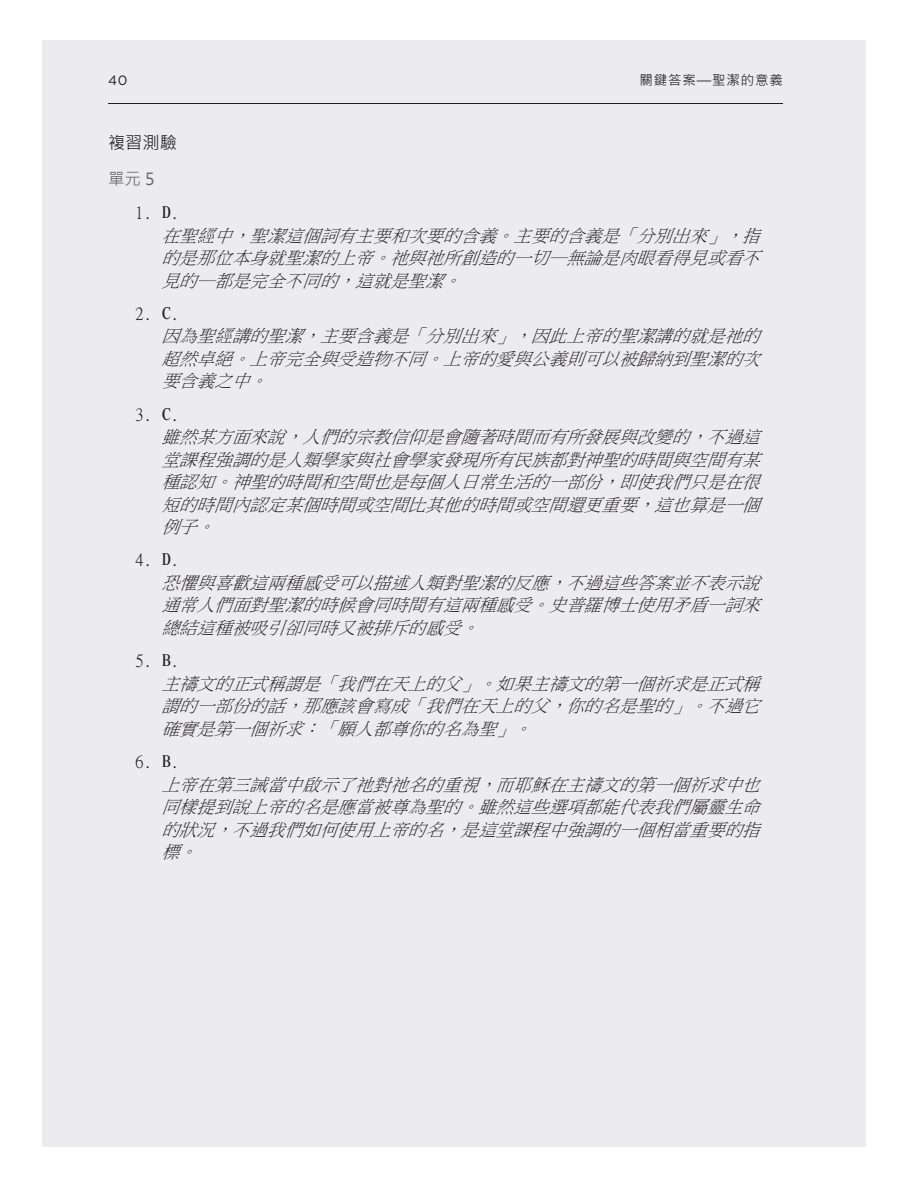
<style>
.page{position:relative;width:918px;height:1188px;background:#fff}
.page>*{position:absolute;margin:0;border:0;box-sizing:border-box;transform-origin:0 0}
.Questions-bullet1{font:italic 17.25px/22.5px "Ming Li U";color:#231f20}
.Sub_A_Main_before_B{font:17.25px "Microsoft Jheng Hei";color:#231f20}
.Heading_3b{font:16.5px "Microsoft Jheng Hei";color:#636366}
.t1{font:13.5px "Microsoft Jheng Hei";letter-spacing:.06em;color:#231f20}
.t2{font:13.5px "Gotham";color:#231f20}
.s1{font-style:normal}
.s2{font-family:"DF Ming XB WIN BF";font-style:normal}
</style>
<div class="page">
<div style="left:42px;top:40px;width:824px;height:1108px;background:#ececee"></div>
<hr style="left:108px;top:103px;width:675px;height:1px;background:#231f20">
<p class="t2" style="left:108px;top:71px;width:21px">40</p>
<p class="t1" style="left:640px;top:71px;width:145px">關鍵答案—聖潔的意義</p>
<p class="Sub_A_Main_before_B" style="left:108px;top:132px;width:70px">複習測驗</p>
<p class="Heading_3b" style="left:108px;top:168px;width:48px">單元 5</p>
<p class="Questions-bullet1" style="left:162px;top:202px;width:606px;text-indent:-27px"><span class="s1">1.</span> <span class="s2">D</span><span class="s1">.<br></span>在聖經中，聖潔這個詞有主要和次要的含義。主要的含義是「分別出來」，指的是那位本身就聖潔的上帝。祂與祂所創造的一切─無論是肉眼看得見或看不見的─都是完全不同的，這就是聖潔。</p>
<p class="Questions-bullet1" style="left:162px;top:302px;width:606px;text-indent:-27px"><span class="s1">2.</span> <span class="s2">C</span><span class="s1">.<br></span>因為聖經講的聖潔，主要含義是「分別出來」，因此上帝的聖潔講的就是祂的超然卓絕。上帝完全與受造物不同。上帝的愛與公義則可以被歸納到聖潔的次要含義之中。</p>
<p class="Questions-bullet1" style="left:162px;top:403px;width:606px;text-indent:-27px"><span class="s1">3.</span> <span class="s2">C</span><span class="s1">.<br></span>雖然某方面來說，人們的宗教信仰是會隨著時間而有所發展與改變的，不過這堂課程強調的是人類學家與社會學家發現所有民族都對神聖的時間與空間有某種認知。神聖的時間和空間也是每個人日常生活的一部份，即使我們只是在很短的時間內認定某個時間或空間比其他的時間或空間還更重要，這也算是一個例子。</p>
<p class="Questions-bullet1" style="left:162px;top:549px;width:606px;text-indent:-27px"><span class="s1">4.</span> <span class="s2">D</span><span class="s1">.<br></span>恐懼與喜歡這兩種感受可以描述人類對聖潔的反應，不過這些答案並不表示說通常人們面對聖潔的時候會同時間有這兩種感受。史普羅博士使用矛盾一詞來總結這種被吸引卻同時又被排斥的感受。</p>
<p class="Questions-bullet1" style="left:162px;top:650px;width:606px;text-indent:-27px"><span class="s1">5.</span> <span class="s2">B</span><span class="s1">.<br></span>主禱文的正式稱謂是「我們在天上的父」。如果主禱文的第一個祈求是正式稱謂的一部份的話，那應該會寫成「我們在天上的父，你的名是聖的」。不過它確實是第一個祈求：「願人都尊你的名為聖」。</p>
<p class="Questions-bullet1" style="left:162px;top:751px;width:606px;text-indent:-27px"><span class="s1">6.</span> <span class="s2">B</span><span class="s1">.<br></span>上帝在第三誡當中啟示了祂對祂名的重視，而耶穌在主禱文的第一個祈求中也同樣提到說上帝的名是應當被尊為聖的。雖然這些選項都能代表我們屬靈生命的狀況，不過我們如何使用上帝的名，是這堂課程中強調的一個相當重要的指標。</p>
</div>
